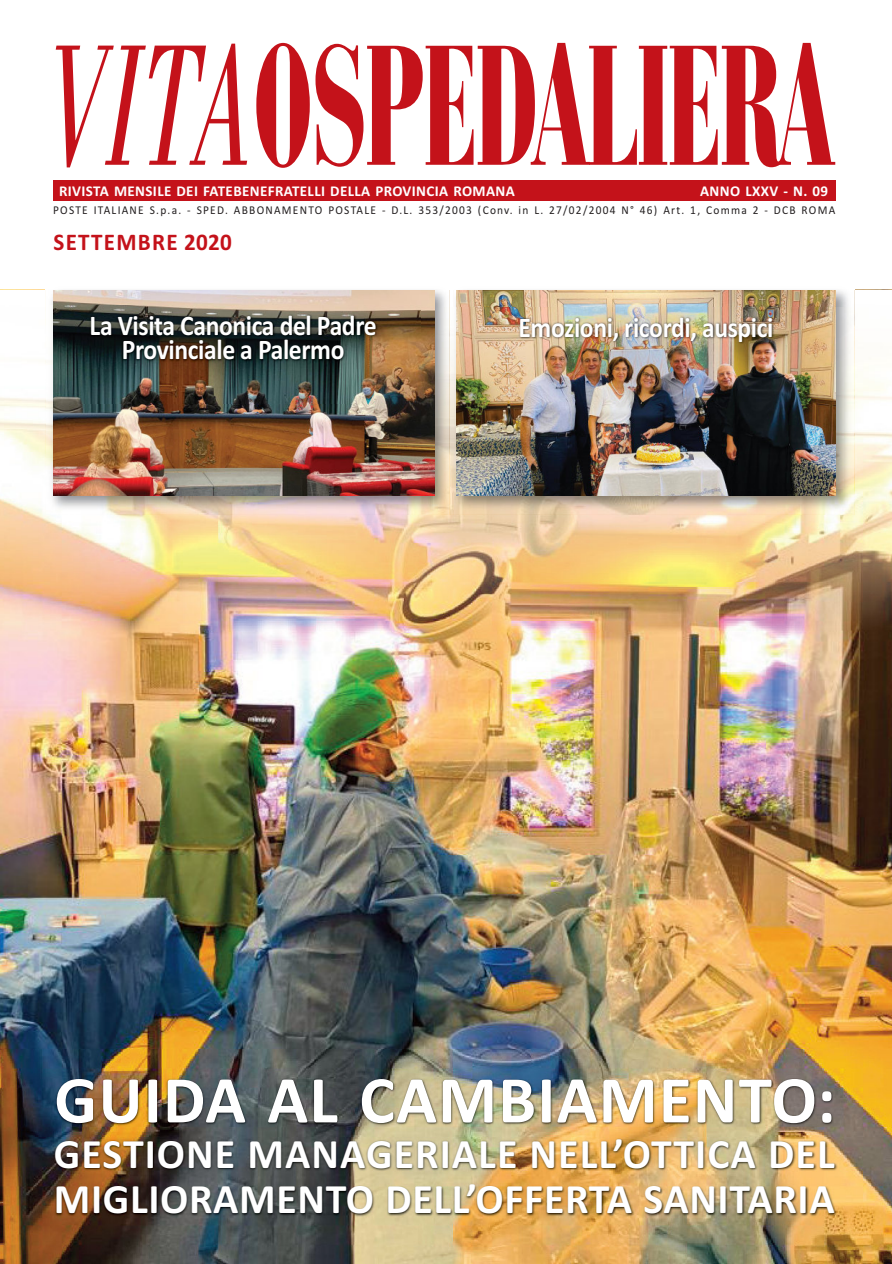
<style>
.page{position:relative;width:892px;height:1264px;background:#fff}
.page>*{position:absolute;margin:0;border:0;box-sizing:border-box;transform-origin:0 0}
.t1{font:900 condensed 178.35px "Bauer Bodoni BT";color:#c4121a;scale:.61 1}
.t2{font:700 67.5px "Calibri";letter-spacing:.02em;color:#fff}
.t3{font:700 42px/45.5px "Calibri";letter-spacing:.015em;color:#fff}
.t4{font:700 28.5px/24.3px "Calibri";letter-spacing:-.015em;color:#fff;text-align:center;scale:.9 1}
.t5{font:700 24px "Calibri";letter-spacing:.055em;color:#c4121a;scale:.96 1}
.t6{font:700 15px "Calibri";letter-spacing:.025em;color:#fff}
.t7{font:12px "Calibri";letter-spacing:.11em;color:#231f20;scale:.95 1}
.s1{font-family:"Bodoni";font-weight:400;font-style:italic;font-stretch:normal}
</style>
<div class="page">
<img style="left:0;top:289px;width:892px;height:760px">
<img style="left:0;top:290px;width:892px;height:340px">
<div style="left:53px;top:180px;width:782px;height:21px;background:#c4121a"></div>
<img style="left:46px;top:289px;width:404px;height:226px">
<img style="left:53px;top:290px;width:381px;height:205px">
<img style="left:454px;top:289px;width:401px;height:226px">
<img style="left:450px;top:290px;width:4px;height:225px">
<img style="left:456px;top:290px;width:379px;height:205px">
<img style="left:0;top:1049px;width:892px;height:214px">
<img style="left:49px;top:306px;width:372px;height:97px">
<img style="left:452px;top:308px;width:391px;height:180px">
<h1 class="t1" style="left:47px;top:43px;width:1290px"><span class="s1">VITA</span>OSPEDALIERA</h1>
<p class="t7" style="left:53px;top:206px;width:825px">POSTE ITALIANE S.p.a. - SPED. ABBONAMENTO POSTALE - D.L. 353/2003 (Conv. in L. 27/02/2004 N° 46) Art. 1, Comma 2 - DCB ROMA</p>
<p class="t6" style="left:59px;top:186px;width:457px">RIVISTA MENSILE DEI FATEBENEFRATELLI DELLA PROVINCIA ROMANA</p>
<p class="t6" style="left:700px;top:186px;width:129px">ANNO LXXV ‐ N. 09</p>
<h3 class="t5" style="left:54px;top:234px;width:187px">SETTEMBRE 2020</h3>
<h3 class="t4" style="left:90px;top:316px;width:320px">La Visita Canonica del Padre<br>Provinciale a Palermo</h3>
<h3 class="t4" style="left:518px;top:318px;width:285px">Emozioni, ricordi, auspici</h3>
<h2 class="t2" style="left:54px;top:1076px;width:783px">GUIDA AL CAMBIAMENTO:</h2>
<h3 class="t3" style="left:54px;top:1134px;width:782px">GESTIONE MANAGERIALE NELL’OTTICA DEL<br>MIGLIORAMENTO DELL’OFFERTA SANITARIA</h3>
</div>
